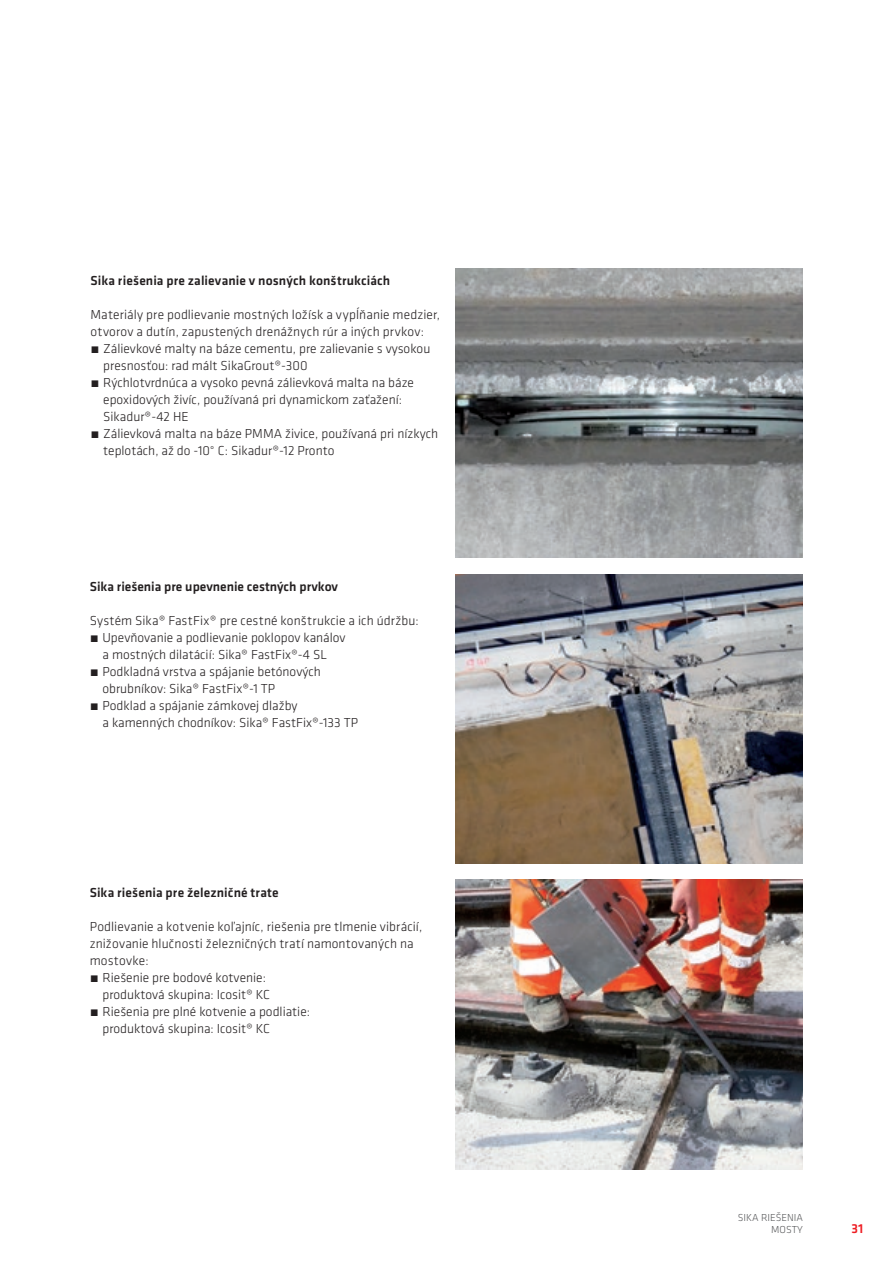
<style>
.page{position:relative;width:893px;height:1263px;background:#fff}
.page>*{position:absolute;margin:0;border:0;box-sizing:border-box;transform-origin:0 0}
.t1{font:300 13.5px "Klavika";color:#231f20}
.t2{font:500 13.5px "Klavika";letter-spacing:.01em;color:#231f20}
.t3{font:500 13.5px "Klavika";color:#ee1d23}
.t4{font:300 10.5px/12.6px "Klavika";color:#57585a;text-align:right}
</style>
<div class="page">
<img style="left:455px;top:268px;width:348px;height:289px">
<img style="left:455px;top:574px;width:348px;height:290px">
<img style="left:455px;top:880px;width:348px;height:289px">
<p class="t2" style="left:90px;top:271px;width:301px">Sika riešenia pre zalievanie v nosných konštrukciách</p>
<p class="t1" style="left:90px;top:306px;width:351px">Materiály pre podlievanie mostných ložísk a vypĺňanie medzier,</p>
<p class="t1" style="left:90px;top:323px;width:335px">otvorov a dutín, zapustených drenážnych rúr a iných prvkov:</p>
<p class="t1" style="left:90px;top:340px;width:341px">́ Zálievkové malty na báze cementu, pre zalievanie s vysokou</p>
<p class="t1" style="left:103px;top:357px;width:206px">presnosťou: rad mált SikaGrout®-300</p>
<p class="t1" style="left:90px;top:374px;width:325px">́ Rýchlotvrdnúca a vysoko pevná zálievková malta na báze</p>
<p class="t1" style="left:103px;top:391px;width:300px">epoxidových živíc, používaná pri dynamickom zaťažení:</p>
<p class="t1" style="left:103px;top:408px;width:87px">Sikadur®-42 H E</p>
<p class="t1" style="left:90px;top:425px;width:349px">́ Zálievková malta na báze PMMA živice, používaná pri nízkych</p>
<p class="t1" style="left:103px;top:442px;width:233px">teplotách, až do -10° C: Sikadur®-12 Pronto</p>
<p class="t2" style="left:90px;top:577px;width:250px">Sika riešenia pre upevnenie cestných prvkov</p>
<p class="t1" style="left:90px;top:612px;width:331px">Systém Sika® FastFix® pre cestné konštrukcie a ich údržbu:</p>
<p class="t1" style="left:90px;top:629px;width:257px">́ Upevňovanie a podlievanie poklopov kanálov</p>
<p class="t1" style="left:102px;top:646px;width:226px">a mostných dilatácií: Sika® FastFix®-4 SL</p>
<p class="t1" style="left:90px;top:663px;width:233px">́ Podkladná vrstva a spájanie betónových</p>
<p class="t1" style="left:102px;top:680px;width:174px">obrubníkov: Sika® FastFix®-1 TP</p>
<p class="t1" style="left:90px;top:697px;width:209px">́ Podklad a spájanie zámkovej dlažby</p>
<p class="t1" style="left:102px;top:714px;width:257px">a kamenných chodníkov: Sika® FastFix®-133 TP</p>
<p class="t2" style="left:90px;top:884px;width:191px">Sika riešenia pre železničné trate</p>
<p class="t1" style="left:90px;top:919px;width:334px">Podlievanie a kotvenie koľajníc, riešenia pre tlmenie vibrácií,</p>
<p class="t1" style="left:90px;top:936px;width:325px">znižovanie hlučnosti železničných tratí namontovaných na</p>
<p class="t1" style="left:90px;top:952px;width:60px">mostovke:</p>
<p class="t1" style="left:90px;top:969px;width:178px">́ Riešenie pre bodové kotvenie:</p>
<p class="t1" style="left:102px;top:986px;width:169px">produktová skupina: Icosit® KC</p>
<p class="t1" style="left:90px;top:1003px;width:222px">́ Riešenia pre plné kotvenie a podliatie:</p>
<p class="t1" style="left:102px;top:1020px;width:169px">produktová skupina: Icosit® KC</p>
<p class="t4" style="left:738px;top:1211px;width:66px">SIKA RIEŠENIA<br>Mosty</p>
<p class="t3" style="left:851px;top:1219px;width:13px">31</p>
</div>
